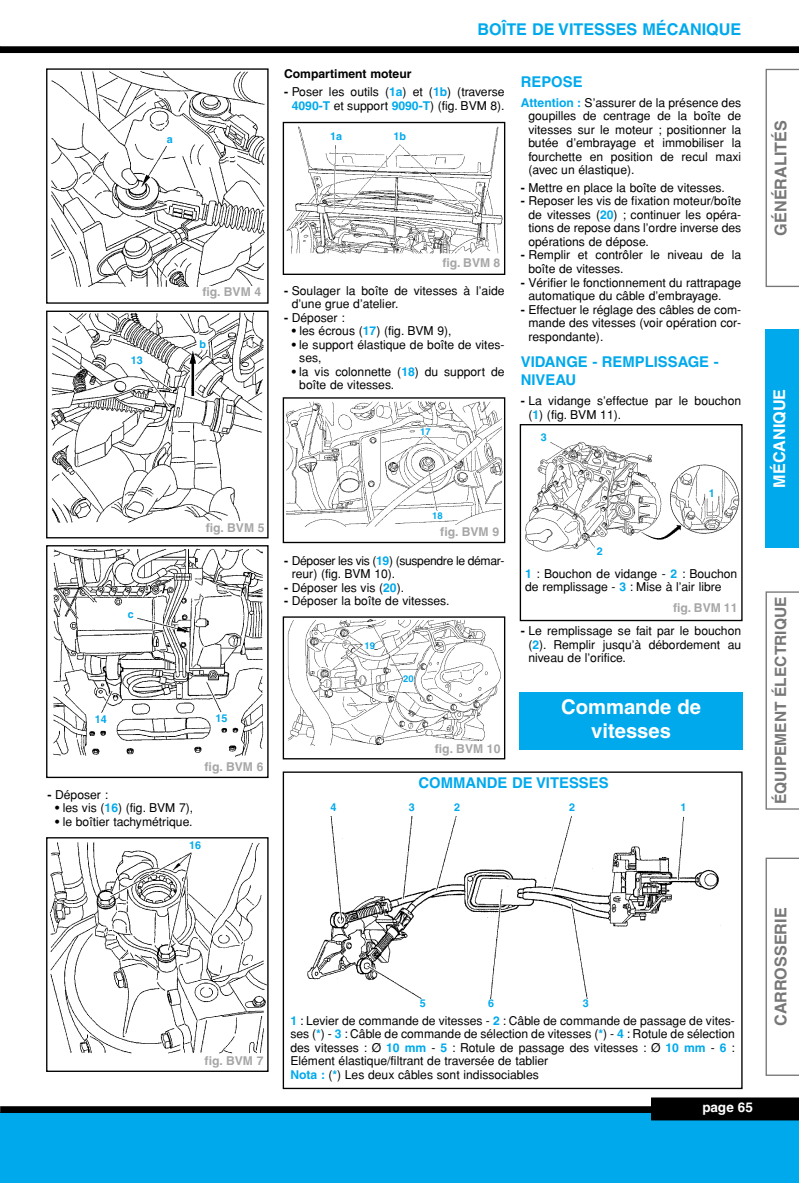
<style>
.page{position:relative;width:799px;height:1183px;background:#fff}
.page>*{position:absolute;margin:0;border:0;box-sizing:border-box;transform-origin:0 0}
.t1{font:700 20.25px/24.3px "Helvetica";color:#fff;text-align:center}
.t2{font:700 16.2px "Helvetica";color:#00a9ec}
.t3{font:700 16.2px "Helvetica";color:#777}
.t4{font:700 16.2px "Helvetica";color:#fff}
.t5{font:700 15.6px "Helvetica";color:#777}
.t6{font:700 14.85px/17.9px "Helvetica";color:#00a9ec}
.t7{font:700 13.5px "Helvetica";color:#fff}
.t8{font:12.15px/13.5px "Helvetica";color:#000}
.t9{font:700 12.15px "Helvetica";color:#a6a6a6}
.t10{font:12.15px/13.5px "Helvetica";letter-spacing:-.03em;color:#000}
.t11{font:700 12.15px "Helvetica";color:#000}
.t12{font:700 10.8px "Helvetica";color:#00a9ec}
.t13{font:700 9.45px "Helvetica";color:#00a9ec}
.s1{font-weight:700}
.s2{font-weight:700;color:#00a9ec}
</style>
<div class="page">
<div style="left:0;top:1111px;width:799px;height:71px;background:#00a9ec"></div>
<svg style="left:0;top:1106px;width:651px;height:6px;background:#090909"></svg>
<div style="left:0;top:46px;width:799px;height:7px;background:#000"></div>
<div style="left:651px;top:1097px;width:148px;height:23px;background:#000"></div>
<svg style="left:766px;top:69px;width:33px;height:218px"></svg>
<div style="left:766px;top:329px;width:33px;height:218px;background:#00a9ec"></div>
<svg style="left:766px;top:591px;width:33px;height:218px"></svg>
<svg style="left:766px;top:857px;width:33px;height:218px"></svg>
<img style="left:51px;top:71px;width:214px;height:215px">
<img style="left:50px;top:312px;width:214px;height:211px">
<div style="left:46px;top:310px;width:223px;height:228px;border:1px solid #000"></div>
<div style="left:204px;top:521px;width:62px;height:15px;background:#fff"></div>
<img style="left:53px;top:548px;width:211px;height:208px">
<div style="left:46px;top:545px;width:223px;height:233px;border:1px solid #000"></div>
<img style="left:49px;top:842px;width:217px;height:212px">
<div style="left:46px;top:837px;width:223px;height:234px;border:1px solid #000"></div>
<div style="left:203px;top:1053px;width:63px;height:16px;background:#fff"></div>
<img style="left:286px;top:126px;width:217px;height:128px">
<div style="left:283px;top:122px;width:222px;height:153px;border:1px solid #000"></div>
<img style="left:286px;top:401px;width:217px;height:126px">
<div style="left:283px;top:397px;width:222px;height:146px;border:1px solid #000"></div>
<div style="left:439px;top:525px;width:62px;height:14px;background:#fff"></div>
<img style="left:287px;top:619px;width:214px;height:126px">
<div style="left:283px;top:616px;width:222px;height:143px;border:1px solid #000"></div>
<div style="left:433px;top:742px;width:69px;height:14px;background:#fff"></div>
<img style="left:525px;top:441px;width:215px;height:111px">
<div style="left:520px;top:424px;width:223px;height:197px;border:1px solid #000"></div>
<div style="left:520px;top:692px;width:223px;height:57px;background:#00a9ec"></div>
<img style="left:307px;top:816px;width:414px;height:182px">
<div style="left:283px;top:771px;width:460px;height:317px;border:1px solid #000"></div>
<p class="t12" style="left:167px;top:135px;width:8px">a</p>
<p class="t12" style="left:131px;top:356px;width:14px">13</p>
<p class="t9" style="left:202px;top:287px;width:60px">fig. BVM 4</p>
<p class="t12" style="left:199px;top:340px;width:8px">b</p>
<p class="t12" style="left:128px;top:609px;width:8px">c</p>
<p class="t12" style="left:95px;top:715px;width:14px">14</p>
<p class="t9" style="left:206px;top:523px;width:60px">fig. BVM 5</p>
<p class="t12" style="left:215px;top:714px;width:14px">15</p>
<p class="t9" style="left:205px;top:762px;width:60px">fig. BVM 6</p>
<p class="t8" style="left:47px;top:789px;width:62px"><span class="s1">-</span> Déposer :</p>
<p class="t8" style="left:55px;top:802px;width:140px"><span class="s1">•</span> les vis (<span class="s2">16</span>) (fig. BVM 7),</p>
<p class="t8" style="left:55px;top:816px;width:139px"><span class="s1">•</span> le boîtier tachymétrique.</p>
<p class="t12" style="left:189px;top:840px;width:14px">16</p>
<h2 class="t2" style="left:478px;top:23px;width:265px">BOÎTE DE VITESSES MÉCANIQUE</h2>
<p class="t11" style="left:284px;top:70px;width:129px">Compartiment moteur</p>
<p class="t8" style="left:284px;top:86px;width:222px;text-align:right"><span class="s1">-</span> Poser les outils (<span class="s2">1a</span>) et (<span class="s2">1b</span>) (traverse<br><span class="s2">4090-T</span> et support <span class="s2">9090-T</span>) (fig. BVM 8).</p>
<p class="t12" style="left:330px;top:132px;width:14px">1a</p>
<p class="t12" style="left:393px;top:132px;width:14px">1b</p>
<p class="t9" style="left:442px;top:258px;width:59px">fig. BVM 8</p>
<p class="t8" style="left:292px;top:285px;width:214px;text-indent:-8px"><span class="s1">-</span> Soulager la boîte de vitesses à l’aide d’une grue d’atelier.</p>
<p class="t8" style="left:284px;top:312px;width:62px"><span class="s1">-</span> Déposer :</p>
<p class="t8" style="left:292px;top:325px;width:161px"><span class="s1">•</span> les écrous (<span class="s2">17</span>) (fig. BVM 9),</p>
<p class="t8" style="left:299px;top:339px;width:207px;text-indent:-8px"><span class="s1">•</span> le support élastique de boîte de vites&shy;ses,</p>
<p class="t8" style="left:299px;top:366px;width:207px;text-indent:-8px"><span class="s1">•</span> la vis colonnette (<span class="s2">18</span>) du support de boîte de vitesses.</p>
<p class="t13" style="left:420px;top:428px;width:12px">17</p>
<p class="t6" style="left:521px;top:74px;width:63px">REPOSE</p>
<p class="t8" style="left:528px;top:97px;width:214px;text-align:justify;text-indent:-8px"><span class="s2">Attention :</span> S’assurer de la présence des goupilles de centrage de la boîte de vitesses sur le moteur ; positionner la butée d’embrayage et immobiliser la fourchette en position de recul maxi (avec un élastique).</p>
<p class="t8" style="left:521px;top:182px;width:205px"><span class="s1">-</span> Mettre en place la boîte de vitesses.</p>
<p class="t8" style="left:528px;top:195px;width:214px;text-align:justify;text-indent:-8px"><span class="s1">-</span> Reposer les vis de fixation moteur/boîte de vitesses (<span class="s2">20</span>) ; continuer les opéra&shy;tions de repose dans l’ordre inverse des opérations de dépose.</p>
<p class="t8" style="left:528px;top:249px;width:214px;text-indent:-8px"><span class="s1">-</span> Remplir et contrôler le niveau de la boîte de vitesses.</p>
<p class="t8" style="left:528px;top:276px;width:214px;text-indent:-8px"><span class="s1">-</span> Vérifier le fonctionnement du rattrapage automatique du câble d’embrayage.</p>
<p class="t8" style="left:528px;top:303px;width:214px;text-align:justify;text-indent:-8px"><span class="s1">-</span> Effectuer le réglage des câbles de com&shy;mande des vitesses (voir opération cor&shy;respondante).</p>
<p class="t6" style="left:521px;top:354px;width:199px">VIDANGE - REMPLISSAGE -<br>NIVEAU</p>
<p class="t8" style="left:528px;top:395px;width:214px;text-indent:-8px"><span class="s1">-</span> La vidange s’effectue par le bouchon (<span class="s2">1</span>) (fig. BVM 11).</p>
<p class="t12" style="left:541px;top:433px;width:8px">3</p>
<p class="t13" style="left:432px;top:512px;width:12px">18</p>
<p class="t9" style="left:440px;top:527px;width:60px">fig. BVM 9</p>
<p class="t10" style="left:292px;top:555px;width:214px;text-indent:-8px"><span class="s1">-</span> Déposer les vis (<span class="s2">19</span>) (suspendre le démar&shy;reur) (fig. BVM 10).</p>
<p class="t8" style="left:284px;top:582px;width:122px"><span class="s1">-</span> Déposer les vis (<span class="s2">20</span>).</p>
<p class="t8" style="left:284px;top:595px;width:167px"><span class="s1">-</span> Déposer la boîte de vitesses.</p>
<p class="t13" style="left:364px;top:642px;width:12px">19</p>
<p class="t13" style="left:403px;top:675px;width:12px">20</p>
<p class="t12" style="left:597px;top:547px;width:8px">2</p>
<p class="t12" style="left:709px;top:489px;width:8px">1</p>
<p class="t8" style="left:525px;top:568px;width:214px"><span class="s2">1</span> : Bouchon de vidange - <span class="s2">2</span> : Bouchon de remplissage - <span class="s2">3</span> : Mise à l’air libre</p>
<p class="t9" style="left:673px;top:603px;width:66px">fig. BVM 11</p>
<p class="t8" style="left:528px;top:625px;width:214px;text-align:justify;text-indent:-8px"><span class="s1">-</span> Le remplissage se fait par le bouchon (<span class="s2">2</span>). Remplir jusqu’à débordement au niveau de l’orifice.</p>
<h1 class="t1" style="left:561px;top:696px;width:142px">Commande de vitesses</h1>
<p class="t6" style="left:418px;top:775px;width:192px">COMMANDE DE VITESSES</p>
<p class="t9" style="left:435px;top:744px;width:67px">fig. BVM 10</p>
<p class="t12" style="left:330px;top:802px;width:8px">4</p>
<p class="t12" style="left:409px;top:802px;width:8px">3</p>
<p class="t12" style="left:454px;top:802px;width:8px">2</p>
<p class="t12" style="left:569px;top:802px;width:8px">2</p>
<p class="t12" style="left:681px;top:802px;width:8px">1</p>
<h2 class="t3" style="left:775px;top:235px;width:117px;rotate:-90deg">GÉNÉRALITÉS</h2>
<h2 class="t4" style="left:774px;top:487px;width:100px;rotate:-90deg">MÉCANIQUE</h2>
<p class="t5" style="left:775px;top:804px;width:209px;rotate:-90deg">ÉQUIPEMENT ÉLECTRIQUE</p>
<p class="t9" style="left:205px;top:1056px;width:60px">fig. BVM 7</p>
<p class="t12" style="left:420px;top:999px;width:8px">5</p>
<p class="t12" style="left:488px;top:999px;width:8px">6</p>
<p class="t12" style="left:583px;top:999px;width:8px">3</p>
<p class="t8" style="left:290px;top:1014px;width:446px"><span class="s2">1</span> : Levier de commande de vitesses - <span class="s2">2</span> : Câble de commande de passage de vites&shy;ses (<span class="s2">*</span>) - <span class="s2">3</span> : Câble de commande de sélection de vitesses (<span class="s2">*</span>) - <span class="s2">4</span> : Rotule de sélection des vitesses : Ø <span class="s2">10 mm</span> - <span class="s2">5</span> : Rotule de passage des vitesses : Ø <span class="s2">10 mm</span> - <span class="s2">6</span> :<br>Elément élastique/filtrant de traversée de tablier<br><span class="s2">Nota :</span> (<span class="s2">*</span>) Les deux câbles sont indissociables</p>
<p class="t7" style="left:702px;top:1102px;width:52px">page 65</p>
<h2 class="t3" style="left:775px;top:1025px;width:120px;rotate:-90deg">CARROSSERIE</h2>
</div>
